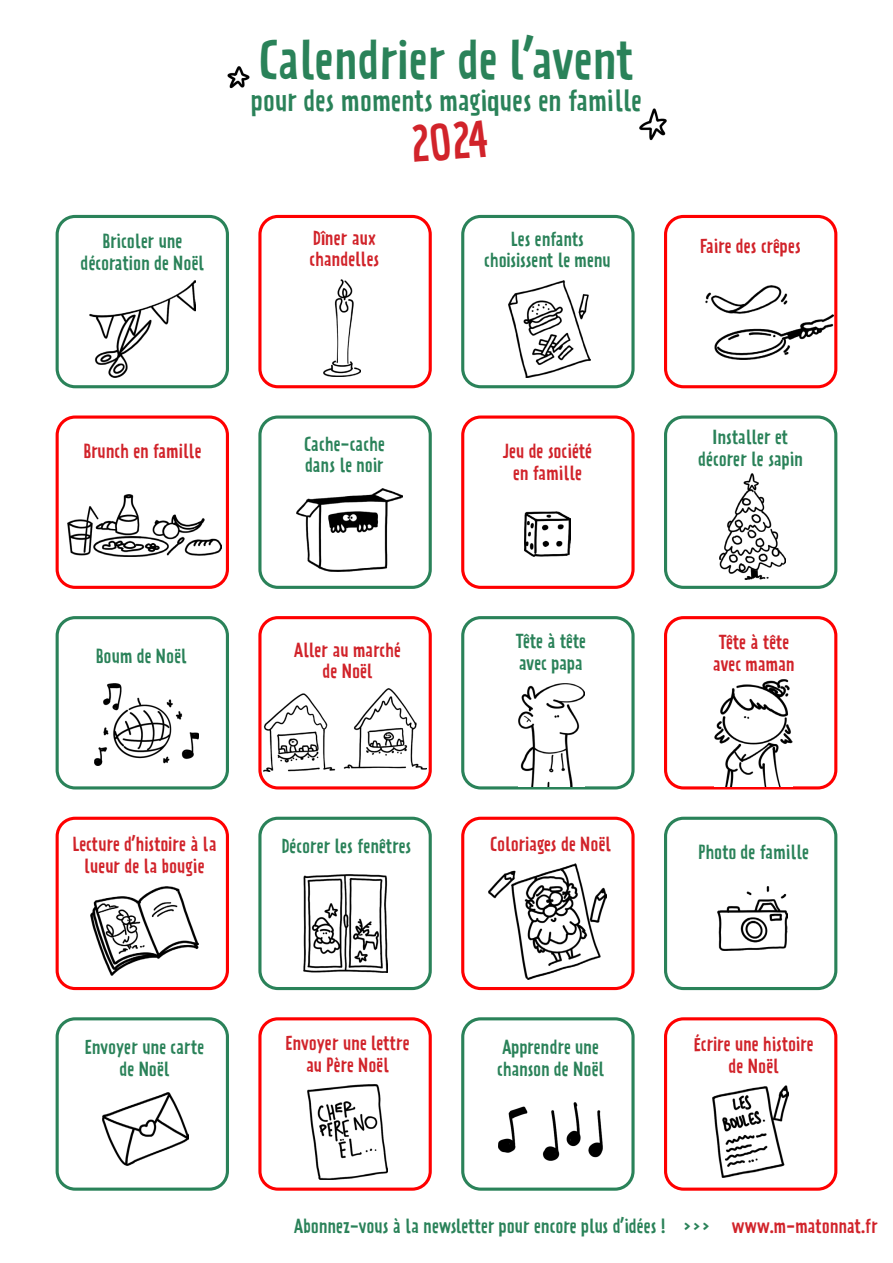
<style>
.page{position:relative;width:893px;height:1263px;background:#fff}
.page>*{position:absolute;margin:0;border:0;box-sizing:border-box;transform-origin:0 0}
.t1{font:49.2px "Prater Sans Pro";letter-spacing:.01em;color:#2a8259}
.t2{font:46.5px "Prater Sans Pro";color:#d1232a}
.t3{font:27px "Prater Sans Pro";letter-spacing:.01em;color:#2a8259}
.t4{font:18px/21.6px "Prater Sans Pro";letter-spacing:.005em;color:#2a8259;text-align:center}
.t5{font:18px/21.6px "Prater Sans Pro";color:#d1232a;text-align:center}
</style>
<div class="page">
<img style="left:640px;top:108px;width:27px;height:33px">
<div style="left:56px;top:215px;width:173px;height:173px;border:3px solid #2a8259;border-radius:18px"></div>
<div style="left:56px;top:616px;width:173px;height:173px;border:3px solid #2a8259;border-radius:18px"></div>
<div style="left:56px;top:1017px;width:173px;height:174px;border:3px solid #2a8259;border-radius:18px"></div>
<div style="left:56px;top:415px;width:173px;height:174px;border:3px solid #f00;border-radius:18px"></div>
<div style="left:56px;top:817px;width:173px;height:173px;border:3px solid #f00;border-radius:18px"></div>
<div style="left:461px;top:215px;width:174px;height:173px;border:3px solid #2a8259;border-radius:18px"></div>
<div style="left:461px;top:616px;width:174px;height:173px;border:3px solid #2a8259;border-radius:18px"></div>
<div style="left:461px;top:1017px;width:174px;height:174px;border:3px solid #2a8259;border-radius:18px"></div>
<div style="left:461px;top:415px;width:174px;height:174px;border:3px solid #f00;border-radius:18px"></div>
<div style="left:461px;top:817px;width:174px;height:173px;border:3px solid #f00;border-radius:18px"></div>
<div style="left:258px;top:215px;width:174px;height:173px;border:3px solid #f00;border-radius:18px"></div>
<div style="left:258px;top:616px;width:174px;height:173px;border:3px solid #f00;border-radius:18px"></div>
<div style="left:258px;top:1017px;width:174px;height:174px;border:3px solid #f00;border-radius:18px"></div>
<div style="left:258px;top:415px;width:174px;height:174px;border:3px solid #2a8259;border-radius:18px"></div>
<div style="left:258px;top:817px;width:174px;height:173px;border:3px solid #2a8259;border-radius:18px"></div>
<div style="left:664px;top:215px;width:173px;height:173px;border:3px solid #f00;border-radius:18px"></div>
<div style="left:664px;top:616px;width:173px;height:173px;border:3px solid #f00;border-radius:18px"></div>
<div style="left:664px;top:1017px;width:173px;height:174px;border:3px solid #f00;border-radius:18px"></div>
<div style="left:664px;top:415px;width:173px;height:174px;border:3px solid #2a8259;border-radius:18px"></div>
<div style="left:664px;top:817px;width:173px;height:173px;border:3px solid #2a8259;border-radius:18px"></div>
<img style="left:264px;top:689px;width:162px;height:82px">
<img style="left:95px;top:683px;width:103px;height:82px">
<img style="left:524px;top:512px;width:46px;height:44px">
<img style="left:297px;top:489px;width:106px;height:82px">
<img style="left:68px;top:495px;width:153px;height:61px">
<img style="left:712px;top:1086px;width:77px;height:91px">
<img style="left:706px;top:286px;width:127px;height:74px">
<img style="left:303px;top:874px;width:85px;height:98px">
<img style="left:719px;top:474px;width:67px;height:106px">
<img style="left:499px;top:1102px;width:103px;height:59px">
<img style="left:308px;top:1084px;width:80px;height:95px">
<img style="left:103px;top:1092px;width:85px;height:73px">
<img style="left:717px;top:886px;width:71px;height:64px">
<img style="left:508px;top:281px;width:82px;height:97px">
<img style="left:91px;top:887px;width:107px;height:88px">
<img style="left:488px;top:863px;width:119px;height:116px">
<img style="left:324px;top:280px;width:37px;height:97px">
<img style="left:714px;top:680px;width:79px;height:106px">
<img style="left:519px;top:683px;width:66px;height:103px">
<img style="left:90px;top:281px;width:105px;height:97px">
<img style="left:227px;top:66px;width:23px;height:23px">
<p class="t4" style="left:81px;top:230px;width:125px">Bricoler une décoration de Noël</p>
<p class="t1" style="left:259px;top:28px;width:377px">Calendrier de l’avent</p>
<p class="t3" style="left:251px;top:84px;width:392px">pour des moments magiques en famille</p>
<p class="t5" style="left:310px;top:227px;width:71px;text-align:left">Dîner aux chandelles</p>
<p class="t2" style="left:409px;top:114px;width:80px;rotate:-4deg">2024</p>
<p class="t4" style="left:484px;top:228px;width:128px">Les enfants choisissent le menu</p>
<p class="t5" style="left:700px;top:236px;width:102px">Faire des crêpes</p>
<p class="t5" style="left:83px;top:440px;width:119px">Brunch en famille</p>
<p class="t4" style="left:304px;top:433px;width:82px;text-align:left">Cache-cache dans le noir</p>
<p class="t5" style="left:503px;top:440px;width:91px">Jeu de société</p>
<p class="t5" style="left:513px;top:462px;width:70px">en famille</p>
<p class="t4" style="left:698px;top:427px;width:106px">Installer et décorer le sapin</p>
<p class="t4" style="left:96px;top:645px;width:93px">Boum de Noël</p>
<p class="t5" style="left:294px;top:639px;width:108px">Aller au marché</p>
<p class="t5" style="left:323px;top:660px;width:52px">de Noël</p>
<p class="t4" style="left:515px;top:630px;width:72px">Tête à tête</p>
<p class="t4" style="left:519px;top:652px;width:65px">avec papa</p>
<p class="t5" style="left:718px;top:631px;width:72px">Tête à tête</p>
<p class="t5" style="left:713px;top:653px;width:83px">avec maman</p>
<p class="t5" style="left:73px;top:833px;width:145px">Lecture d’histoire à la lueur de la bougie</p>
<p class="t4" style="left:282px;top:836px;width:131px">Décorer les fenêtres</p>
<p class="t5" style="left:490px;top:833px;width:123px">Coloriages de Noël</p>
<p class="t4" style="left:698px;top:841px;width:112px">Photo de famille</p>
<p class="t4" style="left:85px;top:1036px;width:121px">Envoyer une carte de Noël</p>
<p class="t5" style="left:286px;top:1032px;width:126px">Envoyer une lettre au Père Noël</p>
<p class="t4" style="left:497px;top:1036px;width:108px;text-align:left">Apprendre une chanson de Noël</p>
<p class="t5" style="left:694px;top:1033px;width:121px">Écrire une histoire de Noël</p>
<p class="t4" style="left:294px;top:1215px;width:418px">Abonnez-vous à la newsletter pour encore plus d’idées ! &gt;&gt;&gt;</p>
<p class="t5" style="left:732px;top:1215px;width:148px">www.m-matonnat.fr</p>
</div>
